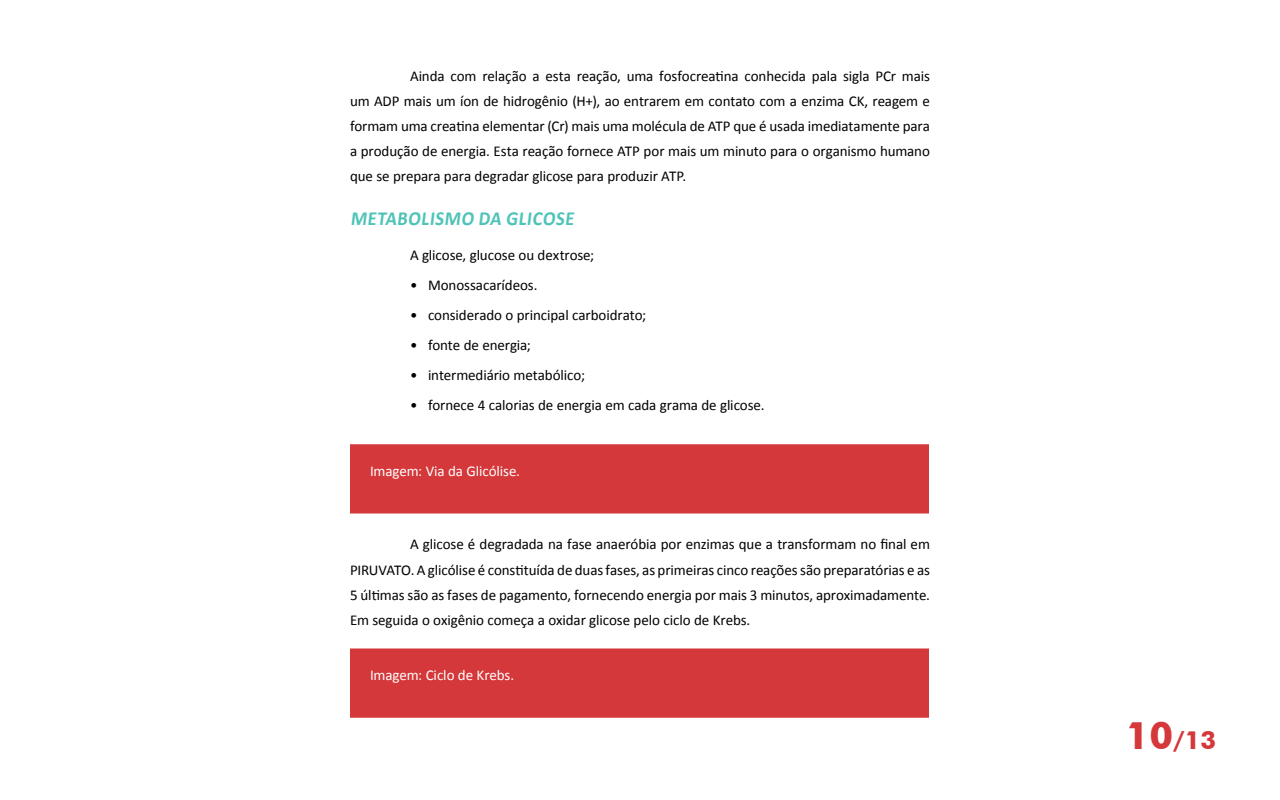
<style>
.page{position:relative;width:1280px;height:800px;background:#fff}
.page>*{position:absolute;margin:0;border:0;box-sizing:border-box;transform-origin:0 0}
.t1{font:700 25px "Futura BT";color:#d4383a}
.t2{font:700 20px "Calibri";color:#4fc3b8;scale:.93 1}
.t3{font:15px/25px "Calibri";letter-spacing:-.005em;color:#000;text-align:justify}
.t4{font:15px "Calibri";letter-spacing:-.005em;color:#fff}
.s1{font-size:38px}
</style>
<div class="page">
<div style="left:350px;top:444px;width:579px;height:70px;background:#d4383a"></div>
<div style="left:350px;top:648px;width:579px;height:70px;background:#d4383a"></div>
<p class="t3" style="left:350px;top:64px;width:582px;text-indent:60px">Ainda com relação a esta reação, uma fosfocreatina conhecida pala sigla PCr mais um ADP mais um íon de hidrogênio (H+), ao entrarem em contato com a enzima CK, reagem e formam uma creatina elementar (Cr) mais uma molécula de ATP que é usada imediatamente para a produção de energia. Esta reação fornece ATP por mais um minuto para o organismo humano que se prepara para degradar glicose para produzir ATP.</p>
<h2 class="t2" style="left:350px;top:206px;width:245px">M ETABOLISMO DA GLICOSE</h2>
<p class="t3" style="left:410px;top:243px;width:186px">A glicose, glucose ou dextrose;</p>
<p class="t3" style="left:410px;top:273px;width:129px">• Monossacarídeos.</p>
<p class="t3" style="left:410px;top:303px;width:238px">• considerado o principal carboidrato;</p>
<p class="t3" style="left:410px;top:333px;width:122px">• fonte de energia;</p>
<p class="t3" style="left:410px;top:363px;width:177px">• intermediário metabólico;</p>
<p class="t3" style="left:410px;top:393px;width:356px">• fornece 4 calorias de energia em cada grama de glicose.</p>
<p class="t4" style="left:370px;top:461px;width:151px">I magem: Via da Glicólise.</p>
<p class="t3" style="left:350px;top:532px;width:581px;text-indent:60px">A glicose é degradada na fase anaeróbia por enzimas que a transformam no final em PI RUVATO. A glicólise é constituída de duas fases, as primeiras cinco reações são preparatórias e as 5 últimas são as fases de pagamento, fornecendo energia por mais 3 minutos, aproximadamente.<br>Em seguida o oxigênio começa a oxidar glicose pelo ciclo de Krebs.</p>
<p class="t4" style="left:370px;top:665px;width:146px">I magem: Ciclo de Krebs.</p>
<h1 class="t1" style="left:1126px;top:725px;width:92px"><span class="s1">10</span>/13</h1>
</div>
